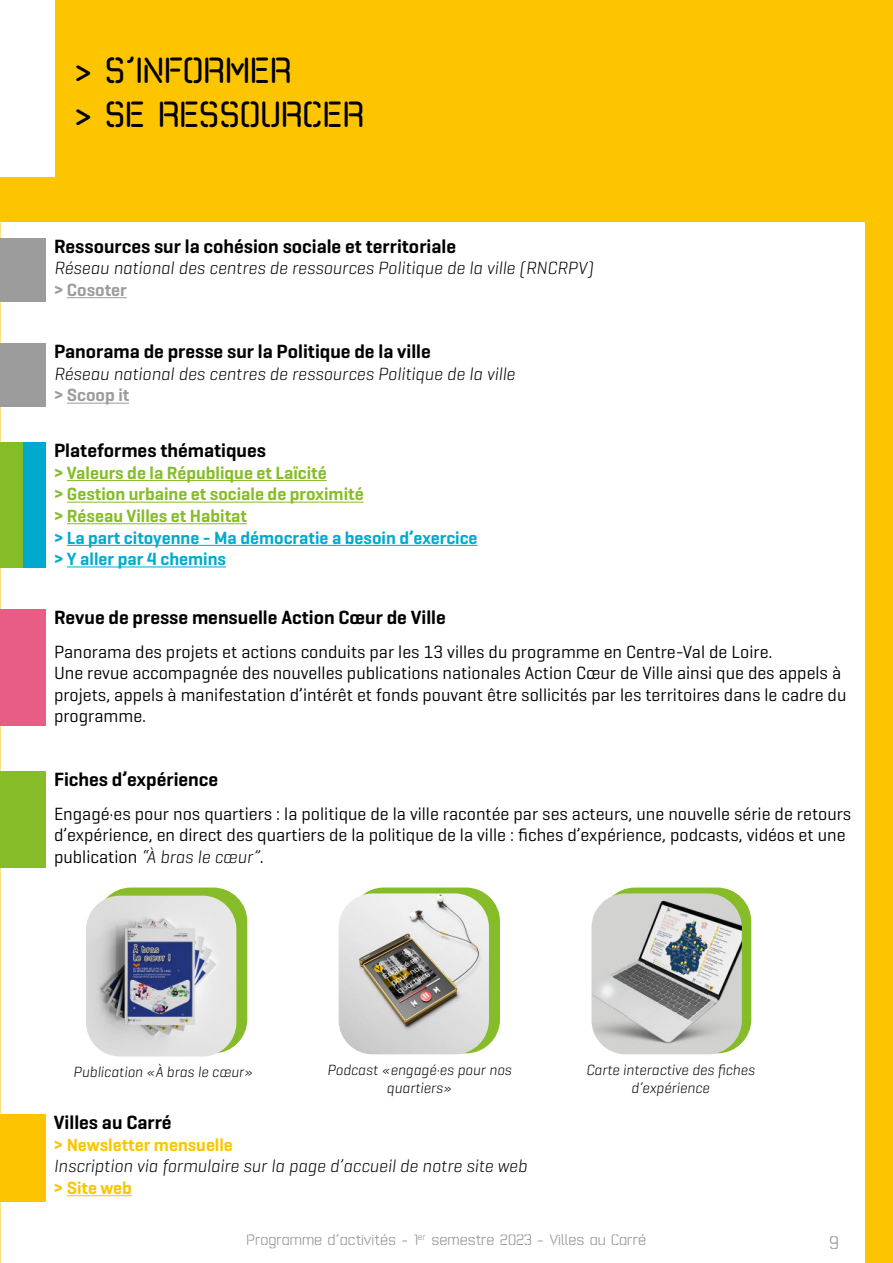
<style>
.page{position:relative;width:893px;height:1263px;background:#fff}
.page>*{position:absolute;margin:0;border:0;box-sizing:border-box;transform-origin:0 0}
.t1{font:700 36px/43.2px "Exakt";color:#000}
.t2{font:600 19.5px "Geogrotesque";color:#000}
.t3{font:18px/21.6px "Geogrotesque";color:#000}
.t4{font:italic 300 18px "Geogrotesque";color:#000}
.t5{font:600 18px/21.6px "Geogrotesque";color:#86bc28}
.t6{font:600 18px/21.6px "Geogrotesque";color:#00aace}
.t7{font:600 18px "Geogrotesque";color:#fdc400}
.t8{font:600 18px "Geogrotesque";color:#9d9c9c}
.t9{font:18px "Exakt";color:#9d9c9c}
.t10{font:italic 300 15px/18px "Geogrotesque";color:#000;text-align:center}
.t11{font:15px "Exakt";color:#9d9c9c}
.s1{font-weight:300;font-style:italic}
</style>
<div class="page">
<div style="left:865px;top:0;width:28px;height:1263px;background:#fdc400"></div>
<div style="left:0;top:0;width:893px;height:222px;background:#fdc400"></div>
<div style="left:0;top:0;width:54px;height:176px;background:#fff"></div>
<div style="left:97px;top:887px;width:150px;height:166px;background:#86bc28;border-radius:34px"></div>
<img style="left:86px;top:896px;width:150px;height:160px">
<div style="left:350px;top:887px;width:150px;height:166px;background:#86bc28;border-radius:34px"></div>
<img style="left:339px;top:893px;width:150px;height:161px">
<div style="left:601px;top:887px;width:150px;height:166px;background:#86bc28;border-radius:34px"></div>
<img style="left:591px;top:893px;width:151px;height:161px">
<div style="left:0;top:772px;width:45px;height:96px;background:#86bc28"></div>
<div style="left:0;top:609px;width:45px;height:117px;background:#e75d85"></div>
<div style="left:0;top:238px;width:45px;height:63px;background:#9d9c9c"></div>
<hr style="left:67px;top:297px;width:60px;height:1px;background:#9d9c9c">
<div style="left:0;top:343px;width:45px;height:64px;background:#9d9c9c"></div>
<hr style="left:67px;top:403px;width:62px;height:1px;background:#9d9c9c">
<div style="left:0;top:442px;width:23px;height:126px;background:#86bc28"></div>
<hr style="left:67px;top:480px;width:260px;height:1px;background:#86bc28">
<hr style="left:67px;top:502px;width:297px;height:1px;background:#86bc28">
<hr style="left:67px;top:523px;width:180px;height:1px;background:#86bc28">
<hr style="left:67px;top:545px;width:411px;height:1px;background:#00aace">
<hr style="left:67px;top:566px;width:159px;height:1px;background:#00aace">
<div style="left:0;top:1114px;width:45px;height:88px;background:#fdc400"></div>
<hr style="left:67px;top:1195px;width:65px;height:1px;background:#fdc400">
<div style="left:23px;top:442px;width:22px;height:126px;background:#00aace"></div>
<h1 class="t1" style="left:74px;top:49px;width:292px">&gt; S’INFORMER<br>&gt; SE RESSOURCER</h1>
<p class="t2" style="left:54px;top:236px;width:404px">Ressources sur la cohésion sociale et territoriale</p>
<p class="t4" style="left:54px;top:258px;width:541px">Réseau national des centres de ressources Politique de la ville (RNCRPV)</p>
<p class="t8" style="left:54px;top:280px;width:74px">&gt; Cosoter</p>
<p class="t2" style="left:54px;top:341px;width:378px">Panorama de presse sur la Politique de la ville</p>
<p class="t4" style="left:54px;top:364px;width:463px">Réseau national des centres de ressources Politique de la ville</p>
<p class="t8" style="left:54px;top:386px;width:77px">&gt; Scoop it</p>
<p class="t2" style="left:54px;top:440px;width:214px">Plateformes thématiques</p>
<p class="t5" style="left:54px;top:462px;width:311px">&gt; Valeurs de la République et Laïcité<br>&gt; Gestion urbaine et sociale de proximité &gt; Réseau Villes et Habitat</p>
<p class="t6" style="left:54px;top:527px;width:425px">&gt; La part citoyenne - Ma démocratie a besoin d’exercice &gt; Y aller par 4 chemins</p>
<p class="t2" style="left:54px;top:607px;width:393px">Revue de presse mensuelle Action Cœur de Ville</p>
<p class="t3" style="left:54px;top:641px;width:794px">Panorama des projets et actions conduits par les 13 villes du programme en Centre-Val de Loire.<br>Une revue accompagnée des nouvelles publications nationales Action Cœur de Ville ainsi que des appels à projets, appels à manifestation d’intérêt et fonds pouvant être sollicités par les territoires dans le cadre du programme.</p>
<p class="t2" style="left:54px;top:769px;width:166px">Fiches d’expérience</p>
<p class="t3" style="left:54px;top:803px;width:799px">Engagé·es pour nos quartiers : la politique de la ville racontée par ses acteurs, une nouvelle série de retours d’expérience, en direct des quartiers de la politique de la ville : fiches d’expérience, podcasts, vidéos et une publication <span class="s1">“À bras le cœur”</span>.</p>
<p class="t10" style="left:73px;top:1063px;width:181px">Publication «À bras le cœur»</p>
<p class="t10" style="left:327px;top:1061px;width:186px">Podcast «engagé·es pour nos quartiers»</p>
<p class="t10" style="left:586px;top:1061px;width:170px">Carte interactive des fiches d’expérience</p>
<p class="t2" style="left:54px;top:1112px;width:119px">Villes au Carré</p>
<p class="t7" style="left:54px;top:1135px;width:181px">&gt; Newsletter mensuelle</p>
<p class="t4" style="left:54px;top:1156px;width:475px">Inscription via formulaire sur la page d’accueil de notre site web</p>
<p class="t7" style="left:54px;top:1178px;width:80px">&gt; Site web</p>
<p class="t11" style="left:247px;top:1234px;width:401px">Programme d’activités - 1<sup>er</sup> semestre 2023 - Villes au Carré</p>
<p class="t9" style="left:829px;top:1236px;width:11px">9</p>
</div>
